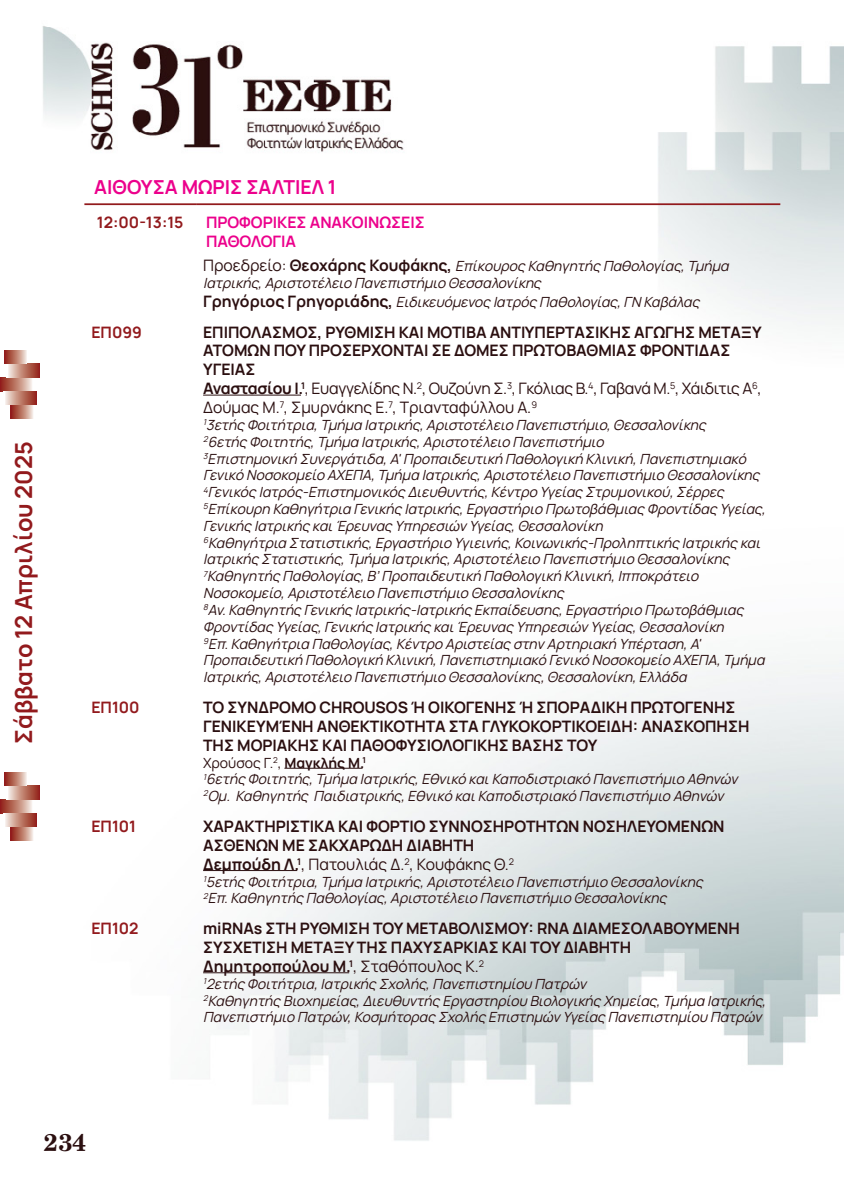
<style>
.page{position:relative;width:844px;height:1191px;background:#fff}
.page>*{position:absolute;margin:0;border:0;box-sizing:border-box;transform-origin:0 0}
.t1{font:700 24.5px "PF Century";color:#2b0f10}
.t2{font:700 23.45px "Manrope";color:#921a1d}
.t3{font:700 19.25px "Manrope";color:#ec008c}
.t4{font:700 15.75px/18.9px "Manrope";color:#2b0f10}
.t5{font:700 15.75px "Manrope";color:#921a1d}
.t6{font:700 15.75px/19.2px "Manrope";color:#ec008c}
.t7{font:italic 14px/16.8px "Manrope";color:#2b0f10}
.s1{font-style:normal;font-size:15.75px}
.s2{font-weight:700;font-style:normal;font-size:15.75px}
.s3{font-weight:400}
.s4{font-style:normal}
.s5{font-weight:700;font-style:normal}
</style>
<div class="page">
<img style="left:0;top:26px;width:843px;height:1115px">
<hr style="left:84px;top:203px;width:112px;height:2px;background:#921a1d">
<hr style="left:196px;top:203px;width:584px;height:2px;background:#921a1d">
<hr style="left:203px;top:395px;width:98px;height:1px;background:#2b0f10">
<hr style="left:284px;top:768px;width:78px;height:1px;background:#2b0f10">
<hr style="left:203px;top:870px;width:94px;height:1px;background:#2b0f10">
<hr style="left:203px;top:972px;width:146px;height:1px;background:#2b0f10">
<svg style="left:0;top:799px;width:32px;height:14px"></svg>
<svg style="left:0;top:377px;width:32px;height:14px"></svg>
<svg style="left:7px;top:786px;width:32px;height:13px"></svg>
<svg style="left:7px;top:364px;width:32px;height:13px"></svg>
<svg style="left:4px;top:772px;width:23px;height:14px"></svg>
<svg style="left:4px;top:350px;width:23px;height:14px"></svg>
<svg style="left:11px;top:826px;width:22px;height:14px"></svg>
<svg style="left:11px;top:404px;width:22px;height:14px"></svg>
<svg style="left:4px;top:813px;width:32px;height:13px"></svg>
<svg style="left:4px;top:391px;width:32px;height:13px"></svg>
<h2 class="t2" style="left:4px;top:743px;width:303px;rotate:-90deg">Σάββατο 12 Απριλίου 2025</h2>
<h3 class="t3" style="left:94px;top:171px;width:243px">ΑΙΘΟΥΣΑ ΜΩΡΙΣ ΣΑΛΤΙΕΛ 1</h3>
<p class="t5" style="left:97px;top:209px;width:88px">12:00-13:15</p>
<p class="t6" style="left:206px;top:211px;width:220px">ΠΡΟΦΟΡΙΚΕΣ ΑΝΑΚΟΙΝΩΣΕΙΣ<br>ΠΑΘΟΛΟΓΙΑ</p>
<p class="t7" style="left:203px;top:257px;width:531px"><span class="s1">Π ρ ο ε δ ρ ε ί ο :</span> <span class="s2">Θ ε ο χ ά ρ η ς Κο υ φ ά κ η ς ,</span> Επίκουρος Καθηγητής Παθολογίας,Τμήμα<br>Ιατρικής,Αριστοτέλειο Πανεπιστήμιο Θεσσαλονίκης</p>
<p class="t7" style="left:203px;top:292px;width:502px"><span class="s2">Γ ρ η γ ό ρ ι ο ς Γ ρ η γ ο ρ ι ά δ η ς ,</span> Ειδικευόμενος Ιατρός Παθολογίας,ΓΝ Καβάλας</p>
<p class="t5" style="left:91px;top:319px;width:52px">ΕΠ099</p>
<p class="t4" style="left:203px;top:321px;width:560px">ΕΠΙΠΟΛΑΣΜΟΣ, ΡΥΘΜΙΣΗ ΚΑΙ ΜΟΤΙΒΑ ΑΝΤΙΥΠΕΡΤΑΣΙΚΗΣ ΑΓΩΓΗΣ ΜΕΤΑΞΥ ΑΤΟΜΩΝ ΠΟΥ ΠΡΟΣΕΡΧΟΝΤΑΙ ΣΕ ΔΟΜΕΣ ΠΡΩΤΟΒΑΘΜΙΑΣ ΦΡΟΝΤΙΔΑΣ ΥΓΕΙΑΣ<br>Αναστασίου Ι.<sup>1</sup><span class="s3">, Ευαγγελίδης Ν.</span><sup>2</sup><span class="s3">, Ουζούνη Σ.</span><sup>3</sup><span class="s3">, Γκόλιας Β.</span><sup>4</sup><span class="s3">, Γαβανά Μ.</span><sup>5</sup><span class="s3">, Χάιδιτις Α</span><sup>6</sup><span class="s3">, Δούμας Μ.</span><sup>7</sup><span class="s3">, Σμυρνάκης Ε.</span><sup>7</sup><span class="s3">, Τριανταφύλλου Α.</span><sup>9</sup></p>
<p class="t7" style="left:203px;top:416px;width:568px"><sup>1</sup>3ετής Φοιτήτρια,Τμήμα Ιατρικής,Αριστοτέλειο Πανεπιστήμιο,Θεσσαλονίκης<br><sup>2</sup>6ετής Φοιτητής,Τμήμα Ιατρικής,Αριστοτέλειο Πανεπιστήμιο<br><sup>3</sup>Επιστημονική Συνεργάτιδα,Α'Προπαιδευτική Παθολογική Κλινική,Πανεπιστημιακό Γενικό Νοσοκομείο ΑΧΕΠΑ,Τμήμα Ιατρικής,Αριστοτέλειο Πανεπιστήμιο Θεσσαλονίκης <sup>4</sup>Γενικός Ιατρός-Επιστημονικός Διευθυντής,Κέντρο Υγείας Στρυμονικού,Σέρρες <sup>5</sup>Επίκουρη Καθηγήτρια Γενικής Ιατρικής,Εργαστήριο Πρωτοβάθμιας Φροντίδας Υγείας, Γενικής Ιατρικής καιΈρευνας ΥπηρεσιώνΥγείας,Θεσσαλονίκη<br><sup>6</sup>Καθηγήτρια Στατιστικής,Εργαστήριο Υγιεινής,Κοινωνικής-Προληπτικής Ιατρικής και Ιατρικής Στατιστικής,Τμήμα Ιατρικής,Αριστοτέλειο Πανεπιστήμιο Θεσσαλονίκης <sup>7</sup>Καθηγητής Παθολογίας,Β’Προπαιδευτική Παθολογική Κλινική,Ιπποκράτειο Νοσοκομείο,Αριστοτέλειο Πανεπιστήμιο Θεσσαλονίκης<br><sup>8</sup>Αν.Καθηγητής Γενικής Ιατρικής-Ιατρικής Εκπαίδευσης,Εργαστήριο Πρωτοβάθμιας Φροντίδας Υγείας,Γενικής Ιατρικής καιΈρευνας ΥπηρεσιώνΥγείας,Θεσσαλονίκη <sup>9</sup>Επ.Καθηγήτρια Παθολογίας,Κέντρο Αριστείας στηνΑρτηριακή Υπέρταση,Α' Προπαιδευτική Παθολογική Κλινική,Πανεπιστημιακό Γενικό Νοσοκομείο ΑΧΕΠΑ,Τμήμα Ιατρικής,Αριστοτέλειο Πανεπιστήμιο Θεσσαλονίκης,Θεσσαλονίκη,Ελλάδα</p>
<p class="t5" style="left:91px;top:694px;width:50px">ΕΠ100</p>
<p class="t4" style="left:203px;top:696px;width:547px">ΤΟ ΣΥΝΔΡΟΜΟ CHROUSOS Ή ΟΙΚΟΓΕΝΗΣ Ή ΣΠΟΡΑΔΙΚΗ ΠΡΩΤΟΓΕΝΗΣ<br>ΓΕΝΙΚΕΥΜΈΝΗ ΑΝΘΕΚΤΙΚΟΤΗΤΑ ΣΤΑ ΓΛΥΚΟΚΟΡΤΙΚΟΕΙΔΗ: ΑΝΑΣΚΟΠΗΣΗ<br>ΤΗΣ ΜΟΡΙΑΚΗΣ ΚΑΙ ΠΑΘΟΦΥΣΙΟΛΟΓΙΚΗΣ ΒΑΣΗΣ ΤΟΥ</p>
<p class="t7" style="left:203px;top:753px;width:540px"><span class="s4">Χρούσος Γ.</span><sup>2</sup><span class="s4">,</span> <span class="s5">Μαγκλής Μ.</span><sup>1<br></sup><sup>1</sup>6ετής Φοιτητής,Τμήμα Ιατρικής,Εθνικό καιΚαποδιστριακό Πανεπιστήμιο Αθηνών<br><sup>2</sup>Ομ. Καθηγητής Παιδιατρικής,Εθνικό καιΚαποδιστριακό Πανεπιστήμιο Αθηνών</p>
<p class="t5" style="left:91px;top:813px;width:46px">ΕΠ101</p>
<p class="t4" style="left:203px;top:815px;width:523px">ΧΑΡΑΚΤΗΡΙΣΤΙΚΑ ΚΑΙ ΦΟΡΤΙΟ ΣΥΝΝΟΣΗΡΟΤΗΤΩΝ ΝΟΣΗΛΕΥΟΜΕΝΩΝ<br>ΑΣΘΕΝΩΝ ΜΕ ΣΑΚΧΑΡΩΔΗ ΔΙΑΒΗΤΗ<br>Δεμπούδη Λ.<sup>1</sup><span class="s3">, Πατουλιάς Δ.</span><sup>2</sup><span class="s3">, Κουφάκης Θ.</span><sup>2</sup></p>
<p class="t7" style="left:203px;top:872px;width:505px"><sup>1</sup>5ετής Φοιτήτρια,Τμήμα Ιατρικής,Αριστοτέλειο Πανεπιστήμιο Θεσσαλονίκης<br><sup>2</sup>Επ.Καθηγητής Παθολογίας,Αριστοτέλειο Πανεπιστήμιο Θεσσαλονίκης</p>
<p class="t5" style="left:91px;top:915px;width:49px">ΕΠ102</p>
<p class="t4" style="left:203px;top:917px;width:538px">miRNAs ΣΤΗ ΡΥΘΜΙΣΗ ΤΟΥ ΜΕΤΑΒΟΛΙΣΜΟΥ: RNA ΔΙΑΜΕΣΟΛΑΒΟΥΜΕΝΗ<br>ΣΥΣΧΕΤΙΣΗ ΜΕΤΑΞΥ ΤΗΣ ΠΑΧΥΣΑΡΚΙΑΣ ΚΑΙ ΤΟΥ ΔΙΑΒΗΤΗ<br>Δημητροπούλου M.<sup>1</sup><span class="s3">, Σταθόπουλος Κ.</span><sup>2</sup></p>
<p class="t7" style="left:203px;top:974px;width:568px"><sup>1</sup>2ετής Φοιτήτρια,Ιατρικής Σχολής,Πανεπιστημίου Πατρών<br><sup>2</sup>Καθηγητής Βιοχημείας,Διευθυντής Εργαστηρίου Βιολογικής Χημείας,Τμήμα Ιατρικής,<br>Πανεπιστήμιο Πατρών,Κοσμήτορας Σχολής ΕπιστημώνΥγείας Πανεπιστημίου Πατρών</p>
<h1 class="t1" style="left:43px;top:1127px;width:44px">234</h1>
</div>
